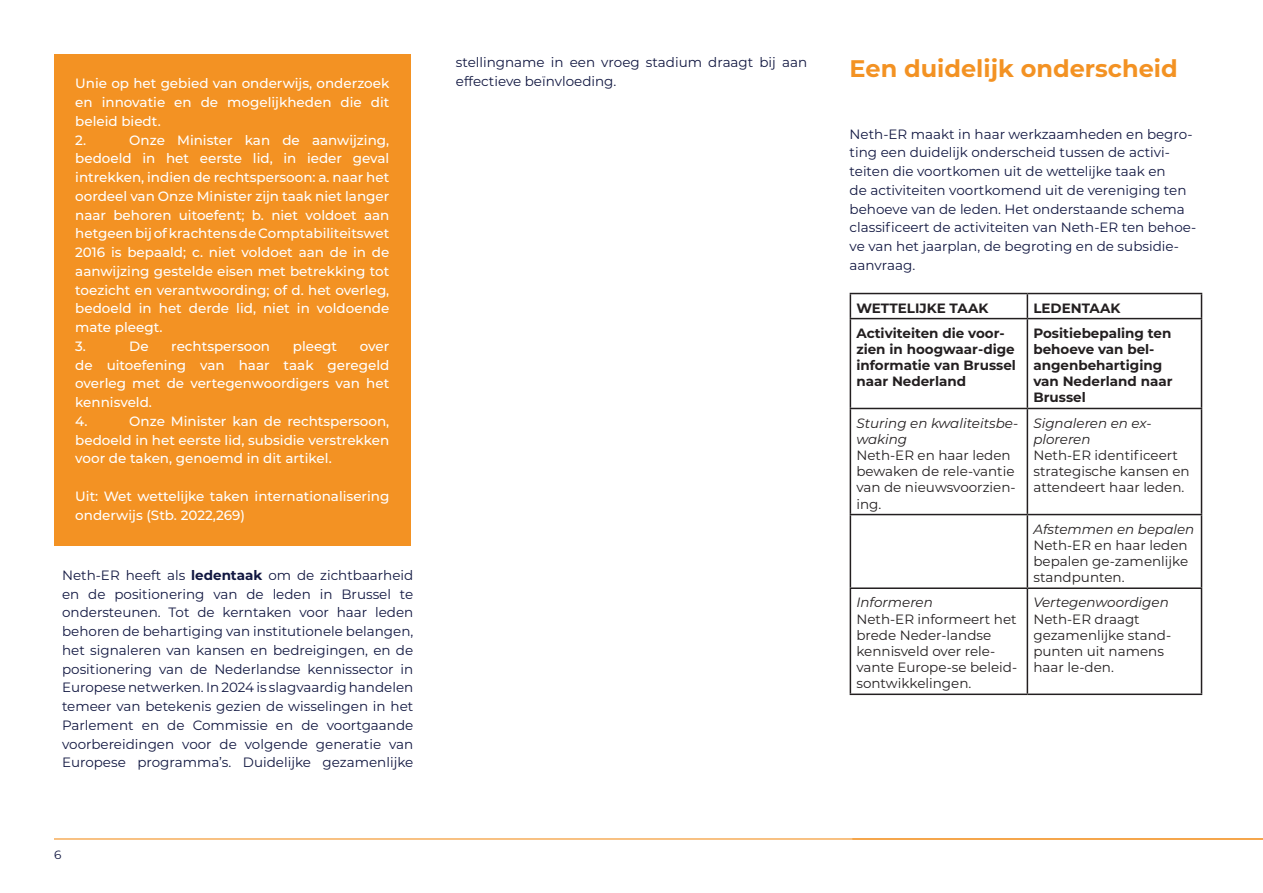
<style>
.page{position:relative;width:1263px;height:893px;background:#fff}
.page>*{position:absolute;margin:0;border:0;box-sizing:border-box;transform-origin:0 0}
.Kop_2{font:700 24px "Montserrat";color:#f39223}
.Broodtekst_wit____Kader{font:500 13.5px/18.8px "Montserrat";color:#fff;text-align:justify}
.Broodtekst{font:13.5px/18.8px "Montserrat";color:#111741;text-align:justify}
.t1{font:13.5px/16.2px "Montserrat";color:#231f20}
.Kop_2-2{font:13.5px/18.8px "Montserrat";color:#111741}
.t2{font:700 13.5px/16.2px "Montserrat";color:#231f20}
.t3{font:italic 13.5px/16.2px "Montserrat";color:#231f20}
.t4{font:12px "Montserrat";color:#111741}
.s1{font-weight:700}
</style>
<div class="page">
<hr style="left:54px;top:838px;width:1209px;height:1px;background:#f39223">
<hr style="left:850px;top:293px;width:177px;height:1px;background:#231f20">
<svg style="left:850px;top:294px;width:1px;height:24px"></svg>
<hr style="left:1027px;top:293px;width:175px;height:1px;background:#231f20">
<svg style="left:1027px;top:294px;width:1px;height:24px"></svg>
<svg style="left:1201px;top:294px;width:1px;height:24px"></svg>
<hr style="left:850px;top:318px;width:177px;height:1px;background:#231f20">
<hr style="left:850px;top:319px;width:1px;height:89px;background:#231f20">
<hr style="left:1027px;top:318px;width:175px;height:1px;background:#231f20">
<hr style="left:1027px;top:319px;width:1px;height:89px;background:#231f20">
<hr style="left:1201px;top:319px;width:1px;height:89px;background:#231f20">
<hr style="left:850px;top:408px;width:177px;height:1px;background:#231f20">
<hr style="left:850px;top:409px;width:1px;height:105px;background:#231f20">
<hr style="left:1027px;top:408px;width:175px;height:1px;background:#231f20">
<hr style="left:1027px;top:409px;width:1px;height:105px;background:#231f20">
<hr style="left:1201px;top:409px;width:1px;height:105px;background:#231f20">
<hr style="left:850px;top:514px;width:177px;height:1px;background:#231f20">
<hr style="left:850px;top:515px;width:1px;height:72px;background:#231f20">
<hr style="left:1027px;top:514px;width:175px;height:1px;background:#231f20">
<hr style="left:1027px;top:515px;width:1px;height:72px;background:#231f20">
<hr style="left:1201px;top:515px;width:1px;height:72px;background:#231f20">
<hr style="left:850px;top:587px;width:177px;height:2px;background:#231f20">
<hr style="left:850px;top:589px;width:1px;height:104px;background:#231f20">
<hr style="left:1027px;top:587px;width:175px;height:2px;background:#231f20">
<hr style="left:1027px;top:589px;width:1px;height:104px;background:#231f20">
<hr style="left:1201px;top:589px;width:1px;height:104px;background:#231f20">
<hr style="left:850px;top:693px;width:177px;height:2px;background:#231f20">
<hr style="left:1027px;top:693px;width:175px;height:2px;background:#231f20">
<div style="left:54px;top:54px;width:357px;height:491px;background:#f39223"></div>
<p class="Broodtekst_wit____Kader" style="left:75px;top:74px;width:316px">Unie op het gebied van onderwijs, onderzoek en innovatie en de mogelijkheden die dit beleid biedt.</p>
<p class="Broodtekst_wit____Kader" style="left:75px;top:130px;width:12px">2.</p>
<p class="Broodtekst_wit____Kader" style="left:75px;top:130px;width:316px;text-indent:54px">Onze Minister kan de aanwijzing, bedoeld in het eerste lid, in ieder geval intrekken, indien de rechtspersoon: a. naar het oordeel van Onze Minister zijn taak niet langer naar behoren uitoefent; b. niet voldoet aan hetgeen bij of krachtens de Comptabiliteitswet 2016 is bepaald; c. niet voldoet aan de in de aanwijzing gestelde eisen met betrekking tot toezicht en verantwoording; of d. het overleg, bedoeld in het derde lid, niet in voldoende mate pleegt.</p>
<p class="Broodtekst_wit____Kader" style="left:75px;top:336px;width:12px">3.</p>
<p class="Broodtekst_wit____Kader" style="left:129px;top:336px;width:21px">De</p>
<p class="Broodtekst_wit____Kader" style="left:171px;top:336px;width:100px">rechtspersoon</p>
<p class="Broodtekst_wit____Kader" style="left:293px;top:336px;width:46px">pleegt</p>
<p class="Broodtekst_wit____Kader" style="left:75px;top:336px;width:316px;text-indent:285px">over de uitoefening van haar taak geregeld overleg met de vertegenwoordigers van het kennisveld.</p>
<p class="Broodtekst_wit____Kader" style="left:75px;top:411px;width:14px">4.</p>
<p class="Broodtekst_wit____Kader" style="left:75px;top:411px;width:316px;text-indent:54px">Onze Minister kan de rechtspersoon, bedoeld in het eerste lid, subsidie verstrekken voor de taken, genoemd in dit artikel.</p>
<p class="Broodtekst_wit____Kader" style="left:75px;top:486px;width:316px">Uit: Wet wettelijke taken internationalisering onderwijs (Stb. 2022,269)</p>
<p class="Broodtekst" style="left:62px;top:565px;width:353px">Neth-ER heeft als <span class="s1">ledentaak</span> om de zichtbaarheid en de positionering van de leden in Brussel te ondersteunen. Tot de kerntaken voor haar leden behoren de behartiging van institutionele belangen, het signaleren van kansen en bedreigingen, en de positionering van de Nederlandse kennissector in Europese netwerken. In 2024 is slagvaardig handelen temeer van betekenis gezien de wisselingen in het Parlement en de Commissie en de voortgaande voorbereidingen voor de volgende generatie van Europese programma’s. Duidelijke gezamenlijke</p>
<p class="t4" style="left:54px;top:846px;width:9px">6</p>
<p class="Broodtekst" style="left:456px;top:52px;width:353px">stellingname in een vroeg stadium draagt bij aan effectieve beïnvloeding.</p>
<p class="Kop_2" style="left:850px;top:51px;width:330px">Een duidelijk onderscheid</p>
<p class="Kop_2-2" style="left:850px;top:124px;width:348px">Neth-ER maakt in haar werkzaamheden en begro&shy;ting een duidelijk onderscheid tussen de activi&shy;teiten die voortkomen uit de wettelijke taak en<br>de activiteiten voortkomend uit de vereniging ten behoeve van de leden. Het onderstaande schema classificeert de activiteiten van Neth-ER ten behoe&shy;ve van het jaarplan, de begroting en de subsidie&shy;aanvraag.</p>
<p class="t2" style="left:856px;top:299px;width:134px">WETTELIJKE TAAK</p>
<p class="t2" style="left:1033px;top:299px;width:89px">LEDENTAAK</p>
<p class="t2" style="left:856px;top:324px;width:161px">Activiteiten die voor&shy;zien in hoogwaar-dige informatie van Brussel naar Nederland</p>
<p class="t2" style="left:1033px;top:324px;width:141px">Positiebepaling ten behoeve van bel&shy;angenbehartiging van Nederland naar<br>Brussel</p>
<p class="t3" style="left:856px;top:414px;width:163px">Sturing en kwaliteitsbe&shy;waking</p>
<p class="t1" style="left:856px;top:447px;width:161px">Neth-ER en haar leden bewaken de rele-vantie van de nieuwsvoorzien&shy;ing.</p>
<p class="t3" style="left:1033px;top:414px;width:120px">Signaleren en ex&shy;ploreren</p>
<p class="t1" style="left:1033px;top:447px;width:158px">Neth-ER identificeert strategische kansen en attendeert haar leden.</p>
<p class="t3" style="left:1033px;top:520px;width:163px">Afstemmen en bepalen</p>
<p class="t1" style="left:1033px;top:536px;width:156px;text-align:justify">Neth-ER en haar leden bepalen ge-zamenlijke standpunten.</p>
<p class="t3" style="left:856px;top:594px;width:78px">Informeren</p>
<p class="t1" style="left:856px;top:610px;width:162px">Neth-ER informeert het brede Neder-landse kennisveld over rele&shy;vante Europe-se beleid&shy;sontwikkelingen.</p>
<p class="t3" style="left:1033px;top:594px;width:137px">Vertegenwoordigen</p>
<p class="t1" style="left:1033px;top:610px;width:139px">Neth-ER draagt gezamenlijke stand&shy;punten uit namens haar le-den.</p>
</div>
